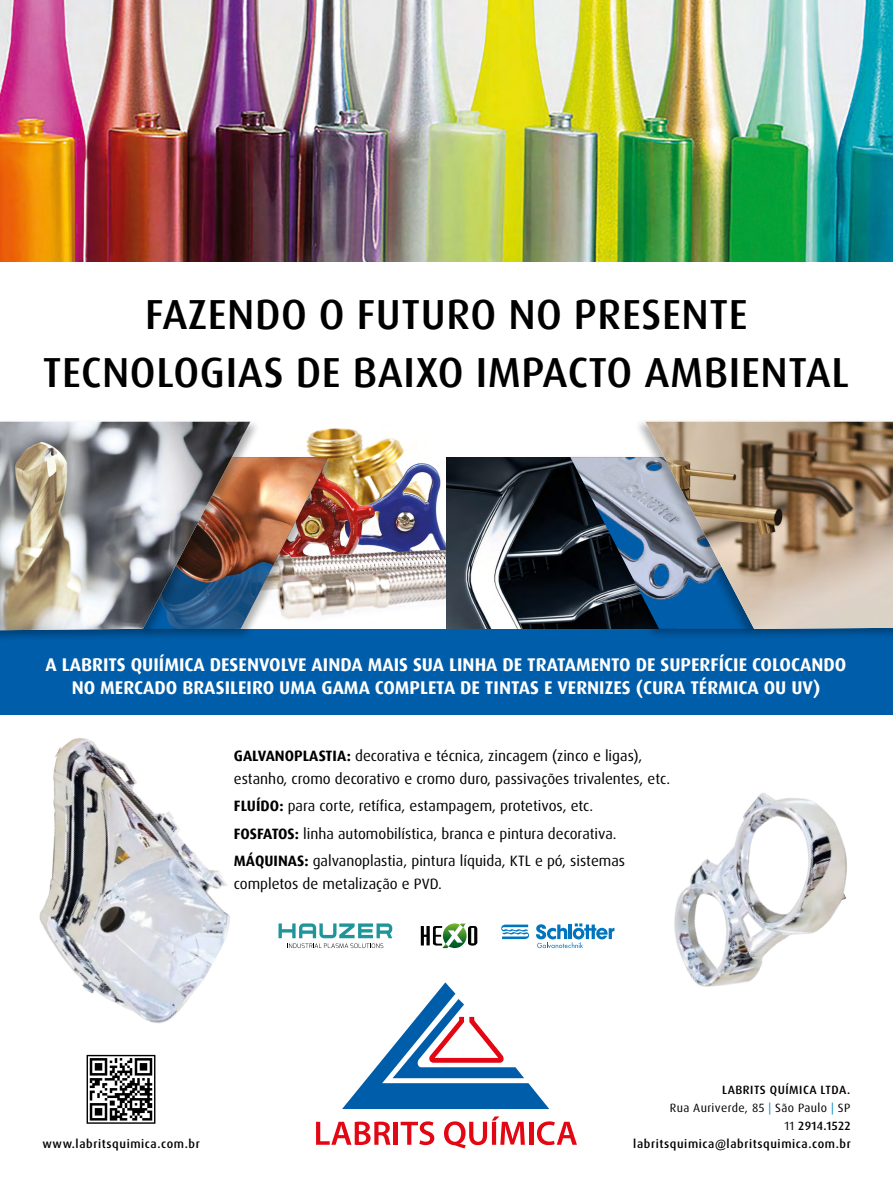
<style>
.page{position:relative;width:893px;height:1191px;background:#fff}
.page>*{position:absolute;margin:0;border:0;box-sizing:border-box;transform-origin:0 0}
.t1{font:500 42px/58.5px "Dax";letter-spacing:.015em;color:#000;text-align:center}
.t2{font:700 18.45px/23.4px "Dax";color:#fff;text-align:center}
.t3{font:15px/27.5px "Dax Pro";color:#000}
.t4{font:500 12px/18px "Dax Pro";letter-spacing:.05em;color:#000;text-align:right}
.s1{font-family:"Dax";font-weight:700}
.s2{font-weight:400}
.s3{font-weight:400;color:#0087bf}
</style>
<div class="page">
<div style="left:0;top:627px;width:893px;height:87px;background:#005da9"></div>
<img style="left:306px;top:428px;width:140px;height:201px">
<img style="left:446px;top:457px;width:113px;height:172px">
<div style="left:559px;top:454px;width:196px;height:186px;background:#000;opacity:.3"></div>
<svg style="left:570px;top:603px;width:64px;height:26px"></svg>
<img style="left:570px;top:457px;width:64px;height:146px">
<div style="left:140px;top:454px;width:199px;height:186px;background:#000;opacity:.3"></div>
<img style="left:261px;top:457px;width:67px;height:172px">
<div style="left:0;top:419px;width:261px;height:223px;background:#000;opacity:.3"></div>
<img style="left:0;top:422px;width:250px;height:208px">
<div style="left:634px;top:418px;width:259px;height:222px;background:#000;opacity:.3"></div>
<img style="left:645px;top:422px;width:248px;height:207px">
<svg style="left:279px;top:923px;width:113px;height:25px"></svg>
<svg style="left:421px;top:923px;width:56px;height:25px"></svg>
<svg style="left:501px;top:924px;width:28px;height:15px"></svg>
<svg style="left:536px;top:923px;width:78px;height:25px"></svg>
<img style="left:0;top:0;width:893px;height:261px">
<svg style="left:342px;top:982px;width:207px;height:127px"></svg>
<svg style="left:316px;top:1121px;width:75px;height:24px"></svg>
<hr style="left:394px;top:1121px;width:4px;height:23px;background:#e30613">
<svg style="left:401px;top:1121px;width:33px;height:24px"></svg>
<svg style="left:444px;top:1116px;width:81px;height:32px"></svg>
<hr style="left:529px;top:1121px;width:4px;height:23px;background:#e30613">
<svg style="left:537px;top:1121px;width:40px;height:24px"></svg>
<svg style="left:89px;top:1056px;width:64px;height:65px"></svg>
<svg style="left:90px;top:1058px;width:62px;height:62px"></svg>
<div style="left:87px;top:1054px;width:68px;height:69px;border:1px solid #000"></div>
<img style="left:39px;top:738px;width:240px;height:285px">
<img style="left:614px;top:793px;width:233px;height:194px">
<h1 class="t1" style="left:43px;top:285px;width:808px">FAZENDO O FUTURO NO PRESENTE<br>TECNOLOGIAS DE BAIXO IMPACTO AMBIENTAL</h1>
<p class="t2" style="left:46px;top:652px;width:802px">A LABRITS QUIÍMICA DESENVOLVE AINDA MAIS SUA LINHA DE TRATAMENTO DE SUPERFÍCIE COLOCANDO<br>NO MERCADO BRASILEIRO UMA GAMA COMPLETA DE TINTAS E VERNIZES (CURA TÉRMICA OU UV)</p>
<p class="t3" style="left:234px;top:744px;width:438px;line-height:23.1px"><span class="s1">GALVANOPLASTIA:</span> decorativa e técnica, zincagem (zinco e ligas), estanho, cromo decorativo e cromo duro, passivações trivalentes, etc.</p>
<p class="t3" style="left:234px;top:792px;width:393px"><span class="s1">FLUÍDO:</span> para corte, retífica, estampagem, protetivos, etc.<br><span class="s1">FOSFATOS:</span> linha automobilística, branca e pintura decorativa.<br><span class="s1">MÁQUINAS:</span> galvanoplastia, pintura líquida, KTL e pó, sistemas</p>
<p class="t3" style="left:234px;top:870px;width:209px">completos de metalização e PVD.</p>
<p class="t4" style="left:670px;top:1081px;width:182px">LABRITS QUÍMICA LTDA.<br><span class="s2">Rua Auriverde, 85</span> <span class="s3">|</span> <span class="s2">São Paulo</span> <span class="s3">|</span> <span class="s2">SP<br>11</span> 2914.1522</p>
<p class="t4" style="left:43px;top:1135px;width:159px">www.labritsquimica.com.br</p>
<p class="t4" style="left:633px;top:1135px;width:219px">labritsquimica@labritsquimica.com.br</p>
</div>
